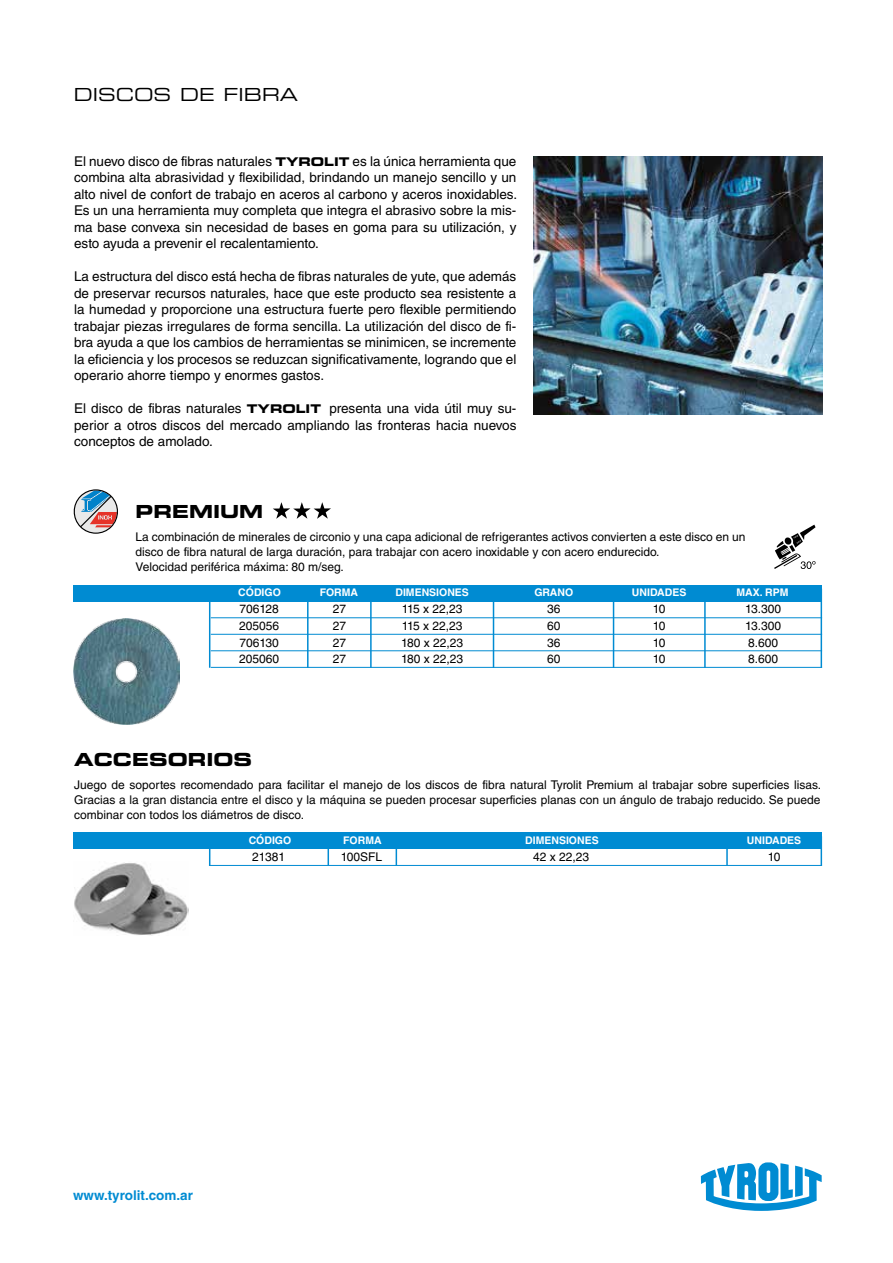
<style>
.page{position:relative;width:893px;height:1263px;background:#fff}
.page>*{position:absolute;margin:0;border:0;box-sizing:border-box;transform-origin:0 0}
.t1{font:18px "Eurostile LT Std Bold Ex 2";color:#000}
.t2{font:18px "Eurostile LT Std Ex 2";color:#000}
.t3{font:13.5px/16.5px "Helvetica LT Std";color:#000;text-align:justify}
.t4{font:700 13.5px "Helvetica LT Std";color:#008bd2}
.t5{font:12px/16.5px "Helvetica LT Std";color:#000;text-align:justify}
.t6{font:700 10.5px "Helvetica LT Std";color:#fff}
.s1{font-family:"Eurostile LT Std Bold Ex 2";font-size:12px}
</style>
<div class="page">
<svg style="left:701px;top:1162px;width:121px;height:49px"></svg>
<div style="left:74px;top:585px;width:748px;height:16px;background:#008bd2"></div>
<div style="left:74px;top:832px;width:748px;height:17px;background:#008bd2"></div>
<hr style="left:209px;top:589px;width:1px;height:79px;background:#008bd2">
<svg style="left:209px;top:849px;width:1px;height:16px"></svg>
<hr style="left:307px;top:589px;width:2px;height:79px;background:#008bd2">
<svg style="left:328px;top:849px;width:1px;height:16px"></svg>
<svg style="left:396px;top:849px;width:1px;height:16px"></svg>
<hr style="left:726px;top:836px;width:2px;height:29px;background:#008bd2">
<hr style="left:370px;top:589px;width:2px;height:79px;background:#008bd2">
<hr style="left:493px;top:589px;width:1px;height:79px;background:#008bd2">
<hr style="left:704px;top:589px;width:2px;height:79px;background:#008bd2">
<hr style="left:613px;top:589px;width:1px;height:79px;background:#008bd2">
<hr style="left:821px;top:589px;width:1px;height:79px;background:#008bd2">
<svg style="left:821px;top:849px;width:1px;height:16px"></svg>
<hr style="left:211px;top:634px;width:611px;height:1px;background:#008bd2">
<hr style="left:211px;top:667px;width:611px;height:1px;background:#008bd2">
<hr style="left:211px;top:650px;width:611px;height:1px;background:#008bd2">
<hr style="left:211px;top:617px;width:611px;height:1px;background:#008bd2">
<hr style="left:209px;top:865px;width:613px;height:1px;background:#008bd2">
<svg style="left:273px;top:502px;width:58px;height:17px"></svg>
<img style="left:74px;top:618px;width:106px;height:106px">
<img style="left:74px;top:862px;width:114px;height:73px">
<svg style="left:774px;top:525px;width:41px;height:44px"></svg>
<img style="left:533px;top:157px;width:289px;height:257px">
<svg style="left:74px;top:489px;width:44px;height:45px"></svg>
<h1 class="t2" style="left:74px;top:83px;width:226px">DISCOS DE FIBRA</h1>
<p class="t3" style="left:74px;top:153px;width:445px">El nuevo disco de fibras naturales <span class="s1">TYROLIT</span> es la única herramienta que combina alta abrasividad y flexibilidad, brindando un manejo sencillo y un alto nivel de confort de trabajo en aceros al carbono y aceros inoxidables.<br>Es un una herramienta muy completa que integra el abrasivo sobre la mis&shy;ma base convexa sin necesidad de bases en goma para su utilización, y esto ayuda a prevenir el recalentamiento.</p>
<p class="t3" style="left:74px;top:268px;width:444px">La estructura del disco está hecha de fibras naturales de yute, que además de preservar recursos naturales, hace que este producto sea resistente a la humedad y proporcione una estructura fuerte pero flexible permitiendo trabajar piezas irregulares de forma sencilla. La utilización del disco de fi&shy;bra ayuda a que los cambios de herramientas se minimicen, se incremente la eficiencia y los procesos se reduzcan significativamente, logrando que el operario ahorre tiempo y enormes gastos.</p>
<p class="t3" style="left:74px;top:400px;width:444px">El disco de fibras naturales <span class="s1">TYROLIT</span> presenta una vida útil muy su&shy;perior a otros discos del mercado ampliando las fronteras hacia nuevos conceptos de amolado.</p>
<h1 class="t1" style="left:136px;top:499px;width:129px">PREMIUM</h1>
<p class="t5" style="left:136px;top:529px;width:611px;line-height:15px;text-align:left">La combinación de minerales de circonio y una capa adicional de refrigerantes activos convierten a este disco en un disco de fibra natural de larga duración, para trabajar con acero inoxidable y con acero endurecido.<br>Velocidad periférica máxima: 80 m/seg.</p>
<p class="t6" style="left:238px;top:586px;width:44px">CÓDIGO</p>
<p class="t5" style="left:239px;top:601px;width:42px">706128<br>205056<br>706130<br>205060</p>
<h1 class="t1" style="left:74px;top:747px;width:179px">ACCESORIOS</h1>
<p class="t6" style="left:320px;top:586px;width:40px">FORMA</p>
<p class="t5" style="left:333px;top:601px;width:15px">27<br>27<br>27<br>27</p>
<p class="t6" style="left:395px;top:586px;width:75px">DIMENSIONES</p>
<p class="t6" style="left:534px;top:586px;width:40px">GRANO</p>
<p class="t6" style="left:632px;top:586px;width:56px">UNIDADES</p>
<p class="t5" style="left:401px;top:601px;width:64px">115 x 22,23<br>115 x 22,23<br>180 x 22,23<br>180 x 22,23</p>
<p class="t5" style="left:547px;top:601px;width:15px">36<br>60<br>36<br>60</p>
<p class="t5" style="left:653px;top:601px;width:14px">10<br>10<br>10<br>10</p>
<p class="t6" style="left:736px;top:586px;width:54px">MAX. RPM</p>
<p class="t5" style="left:745px;top:601px;width:38px;text-align:left">13.300<br>13.300<br>8.600<br>8.600</p>
<p class="t5" style="left:74px;top:777px;width:748px;line-height:15px">Juego de soportes recomendado para facilitar el manejo de los discos de fibra natural Tyrolit Premium al trabajar sobre superficies lisas.<br>Gracias a la gran distancia entre el disco y la máquina se pueden procesar superficies planas con un ángulo de trabajo reducido. Se puede combinar con todos los diámetros de disco.</p>
<p class="t6" style="left:249px;top:834px;width:44px">CÓDIGO</p>
<p class="t6" style="left:343px;top:834px;width:40px">FORMA</p>
<p class="t6" style="left:525px;top:834px;width:75px">DIMENSIONES</p>
<p class="t5" style="left:341px;top:849px;width:43px">100SFL</p>
<p class="t5" style="left:252px;top:849px;width:34px">21381</p>
<p class="t5" style="left:533px;top:849px;width:58px">42 x 22,23</p>
<p class="t4" style="left:73px;top:1187px;width:121px">www.tyrolit.com.ar</p>
<p class="t6" style="left:747px;top:834px;width:56px">UNIDADES</p>
<p class="t5" style="left:768px;top:849px;width:14px">10</p>
</div>
